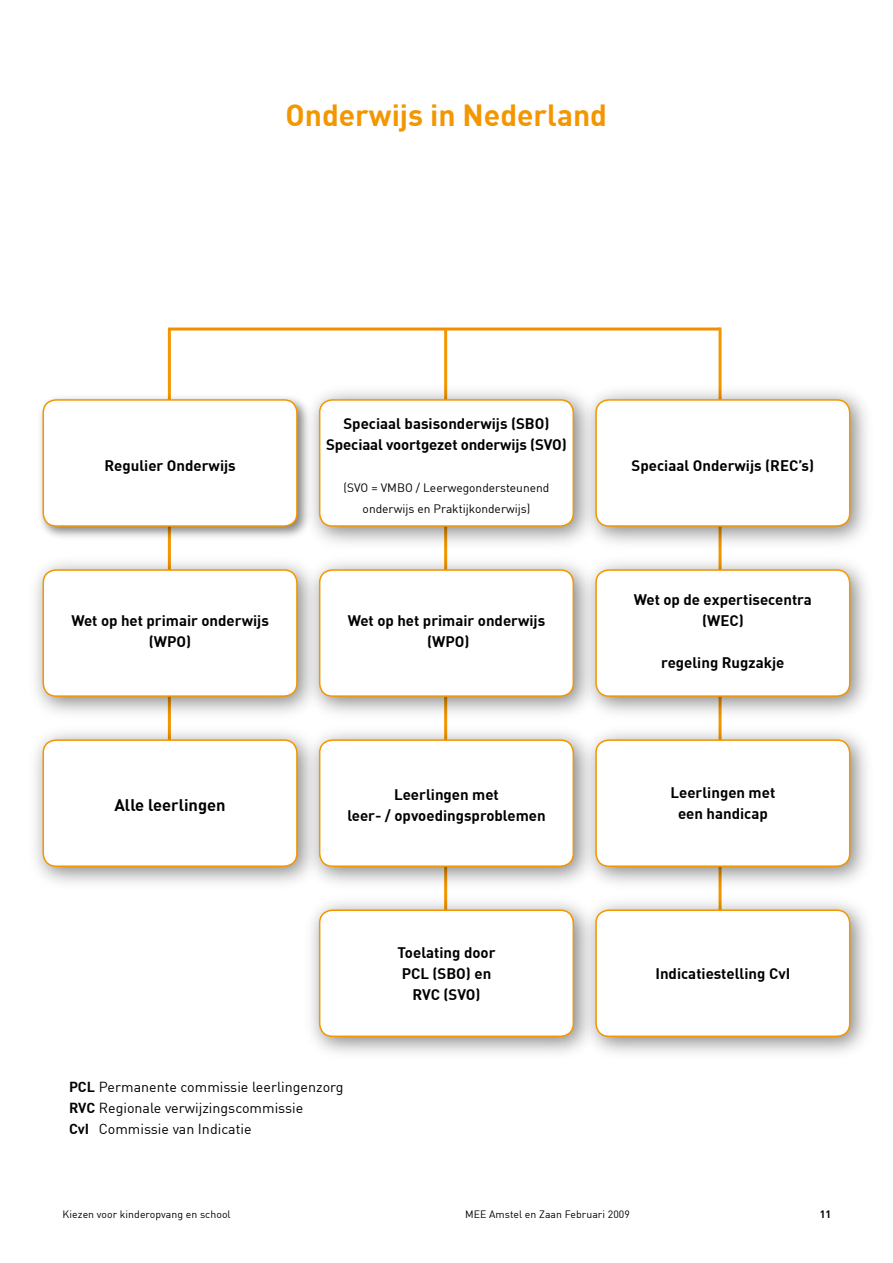
<style>
.page{position:relative;width:893px;height:1263px;background:#fff}
.page>*{position:absolute;margin:0;border:0;box-sizing:border-box;transform-origin:0 0}
.t1{font:700 30px "DIN";color:#f39600}
.t2{font:700 16.5px "DIN";color:#000}
.t3{font:700 15px/21px "DIN";color:#000;text-align:center}
.t4{font:14.25px/21px "DIN";color:#000}
.t5{font:12px/21px "DIN";color:#000;text-align:center}
.t6{font:10.5px "DIN";letter-spacing:.005em;color:#000}
.t7{font:700 10.5px "DIN";color:#000}
.s1{font-weight:700}
</style>
<div class="page">
<hr style="left:168px;top:329px;width:3px;height:499px;background:#f39600">
<hr style="left:168px;top:327px;width:552px;height:3px;background:#f18e00">
<svg style="left:718px;top:327px;width:4px;height:568px"></svg>
<hr style="left:444px;top:329px;width:3px;height:695px;background:#f39600">
<div style="left:305px;top:895px;width:291px;height:164px;background:#000;opacity:.5"></div>
<div style="left:320px;top:910px;width:253px;height:126px;background:#fff;border-radius:13px"></div>
<div style="left:319px;top:909px;width:255px;height:128px;border:2px solid #f39600;border-radius:13px"></div>
<div style="left:581px;top:895px;width:292px;height:164px;background:#000;opacity:.5"></div>
<div style="left:596px;top:910px;width:254px;height:126px;background:#fff;border-radius:13px"></div>
<div style="left:595px;top:909px;width:255px;height:128px;border:2px solid #f39600;border-radius:13px"></div>
<div style="left:28px;top:725px;width:292px;height:164px;background:#000;opacity:.5"></div>
<div style="left:43px;top:740px;width:254px;height:126px;background:#fff;border-radius:13px"></div>
<div style="left:43px;top:739px;width:255px;height:128px;border:2px solid #f39600;border-radius:13px"></div>
<div style="left:305px;top:725px;width:291px;height:164px;background:#000;opacity:.5"></div>
<div style="left:320px;top:740px;width:253px;height:126px;background:#fff;border-radius:13px"></div>
<div style="left:319px;top:739px;width:255px;height:128px;border:2px solid #f39600;border-radius:13px"></div>
<div style="left:581px;top:725px;width:292px;height:164px;background:#000;opacity:.5"></div>
<div style="left:596px;top:740px;width:254px;height:126px;background:#fff;border-radius:13px"></div>
<div style="left:595px;top:739px;width:255px;height:128px;border:2px solid #f39600;border-radius:13px"></div>
<div style="left:28px;top:555px;width:292px;height:164px;background:#000;opacity:.5"></div>
<div style="left:43px;top:570px;width:254px;height:126px;background:#fff;border-radius:13px"></div>
<div style="left:43px;top:569px;width:255px;height:128px;border:2px solid #f39600;border-radius:13px"></div>
<div style="left:305px;top:555px;width:291px;height:164px;background:#000;opacity:.5"></div>
<div style="left:320px;top:570px;width:253px;height:126px;background:#fff;border-radius:13px"></div>
<div style="left:319px;top:569px;width:255px;height:128px;border:2px solid #f39600;border-radius:13px"></div>
<div style="left:581px;top:555px;width:292px;height:164px;background:#000;opacity:.5"></div>
<div style="left:596px;top:570px;width:254px;height:126px;background:#fff;border-radius:13px"></div>
<div style="left:595px;top:569px;width:255px;height:128px;border:2px solid #f39600;border-radius:13px"></div>
<div style="left:37px;top:393px;width:276px;height:149px;background:#000;opacity:.5"></div>
<div style="left:43px;top:400px;width:254px;height:126px;background:#fff;border-radius:13px"></div>
<div style="left:43px;top:399px;width:255px;height:128px;border:2px solid #f39600;border-radius:13px"></div>
<div style="left:305px;top:385px;width:291px;height:164px;background:#000;opacity:.5"></div>
<div style="left:320px;top:400px;width:253px;height:126px;background:#fff;border-radius:13px"></div>
<div style="left:319px;top:399px;width:255px;height:128px;border:2px solid #f39600;border-radius:13px"></div>
<div style="left:581px;top:385px;width:292px;height:164px;background:#000;opacity:.5"></div>
<div style="left:596px;top:400px;width:254px;height:126px;background:#fff;border-radius:13px"></div>
<div style="left:595px;top:399px;width:255px;height:128px;border:2px solid #f39600;border-radius:13px"></div>
<h1 class="t1" style="left:285px;top:96px;width:323px">Onderwijs in Nederland</h1>
<p class="t3" style="left:104px;top:454px;width:133px">Regulier Onderwijs</p>
<p class="t3" style="left:326px;top:412px;width:242px">Speciaal basisonderwijs (SBO)<br>Speciaal voortgezet onderwijs (SVO)</p>
<p class="t5" style="left:344px;top:477px;width:207px">(SVO = VMBO / Leerwegondersteunend onderwijs en Praktijkonderwijs)</p>
<p class="t3" style="left:71px;top:609px;width:199px">Wet op het primair onderwijs (WPO)</p>
<p class="t3" style="left:348px;top:609px;width:199px">Wet op het primair onderwijs (WPO)</p>
<p class="t3" style="left:632px;top:454px;width:184px">Speciaal Onderwijs (REC’s)</p>
<p class="t3" style="left:634px;top:588px;width:180px">Wet op de expertisecentra (WEC)</p>
<p class="t3" style="left:661px;top:651px;width:125px">regeling Rugzakje</p>
<p class="t2" style="left:114px;top:794px;width:113px">Alle leerlingen</p>
<p class="t3" style="left:347px;top:783px;width:200px">Leerlingen met<br>leer- / opvoedingsproblemen</p>
<p class="t3" style="left:670px;top:781px;width:106px">Leerlingen met een handicap</p>
<p class="t4" style="left:69px;top:1076px;width:276px"><span class="s1">PCL</span> Permanente commissie leerlingenzorg<br><span class="s1">RVC</span> Regionale verwijzingscommissie<br><span class="s1">CvI</span> Commissie van Indicatie</p>
<p class="t3" style="left:397px;top:941px;width:100px">Toelating door<br>PCL (SBO) en<br>RVC (SVO)</p>
<p class="t3" style="left:655px;top:962px;width:136px">Indicatiestelling CvI</p>
<p class="t6" style="left:63px;top:1208px;width:170px">Kiezen voor kinderopvang en school</p>
<p class="t6" style="left:465px;top:1208px;width:166px">MEE Amstel en Zaan Februari 2009</p>
<p class="t7" style="left:820px;top:1207px;width:13px">11</p>
</div>
